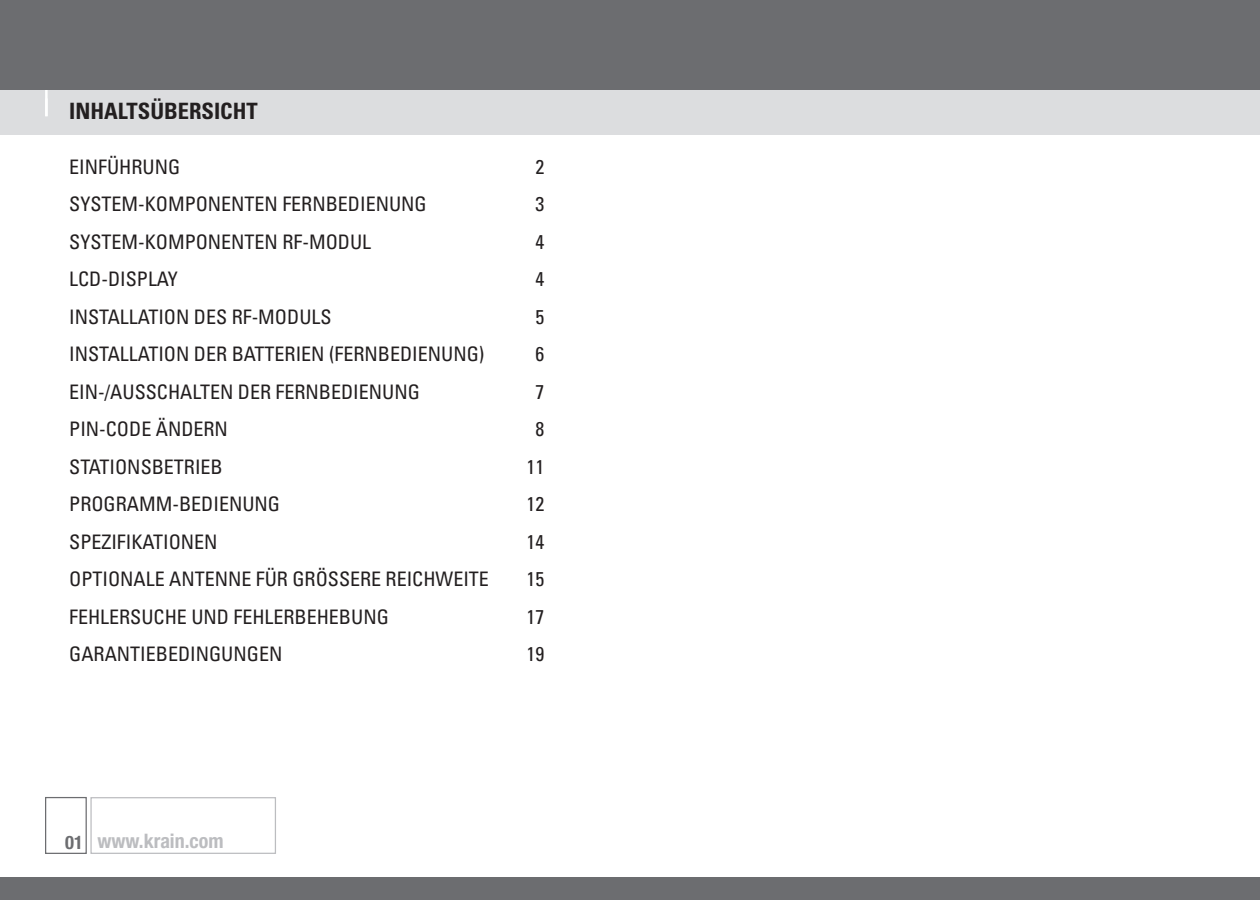
<style>
.page{position:relative;width:1260px;height:900px;background:#fff}
.page>*{position:absolute;margin:0;border:0;box-sizing:border-box;transform-origin:0 0}
.t1{font:700 condensed 22.5px "Univers";color:#231f20}
.t2{font:condensed 20px "Univers";color:#231f20}
.t3{font:700 condensed 20px "Helvetica Neue";color:#bcbdc0}
.s1{font-size:18.5px;color:#6c6d70}
</style>
<div class="page">
<div style="left:0;top:90px;width:1260px;height:45px;background:#dcdddf"></div>
<div style="left:90px;top:797px;width:186px;height:57px;border:1px solid #bcbdc0"></div>
<div style="left:45px;top:797px;width:42px;height:57px;border:1px solid #6c6d70"></div>
<div style="left:0;top:878px;width:1260px;height:22px;background:#6c6d70"></div>
<hr style="left:45px;top:79px;width:3px;height:37px;background:#fff">
<div style="left:0;top:0;width:1260px;height:90px;background:#6c6d70"></div>
<p class="t1" style="left:69px;top:103px;width:190px">INHALTSÜBERSICHT</p>
<p class="t2" style="left:69px;top:159px;width:113px">EINFÜHRUNG</p>
<p class="t2" style="left:535px;top:159px;width:10px">2</p>
<p class="t2" style="left:69px;top:197px;width:359px">SYSTEM-KOMPONENTEN FERNBEDIENUNG</p>
<p class="t2" style="left:535px;top:197px;width:10px">3</p>
<p class="t2" style="left:69px;top:234px;width:303px">SYSTEM-KOMPONENTEN RF-MODUL</p>
<p class="t2" style="left:535px;top:234px;width:10px">4</p>
<p class="t2" style="left:69px;top:272px;width:110px">LCD-DISPLAY</p>
<p class="t2" style="left:535px;top:272px;width:10px">4</p>
<p class="t2" style="left:69px;top:309px;width:264px">INSTALLATION DES RF-MODULS</p>
<p class="t2" style="left:535px;top:309px;width:10px">5</p>
<p class="t2" style="left:69px;top:347px;width:417px">INSTALLATION DER BATTERIEN (FERNBEDIENUNG)</p>
<p class="t2" style="left:535px;top:347px;width:10px">6</p>
<p class="t2" style="left:69px;top:384px;width:352px">EIN-/AUSSCHALTEN DER FERNBEDIENUNG</p>
<p class="t2" style="left:535px;top:384px;width:10px">7</p>
<p class="t2" style="left:69px;top:422px;width:160px">PIN-CODE ÄNDERN</p>
<p class="t2" style="left:535px;top:422px;width:10px">8</p>
<p class="t2" style="left:69px;top:459px;width:155px">STATIONSBETRIEB</p>
<p class="t2" style="left:526px;top:459px;width:19px">11</p>
<p class="t2" style="left:69px;top:497px;width:212px">PROGRAMM-BEDIENUNG</p>
<p class="t2" style="left:526px;top:497px;width:19px">12</p>
<p class="t2" style="left:69px;top:534px;width:150px">SPEZIFIKATIONEN</p>
<p class="t2" style="left:526px;top:534px;width:19px">14</p>
<p class="t2" style="left:69px;top:572px;width:421px">OPTIONALE ANTENNE FÜR GRÖSSERE REICHWEITE</p>
<p class="t2" style="left:526px;top:572px;width:19px">15</p>
<p class="t2" style="left:69px;top:609px;width:321px">FEHLERSUCHE UND FEHLERBEHEBUNG</p>
<p class="t2" style="left:526px;top:609px;width:19px">17</p>
<p class="t2" style="left:69px;top:647px;width:215px">GARANTIEBEDINGUNGEN</p>
<p class="t2" style="left:526px;top:647px;width:19px">19</p>
<p class="t3" style="left:65px;top:833px;width:160px"><span class="s1">01</span> www.krain.com</p>
</div>
